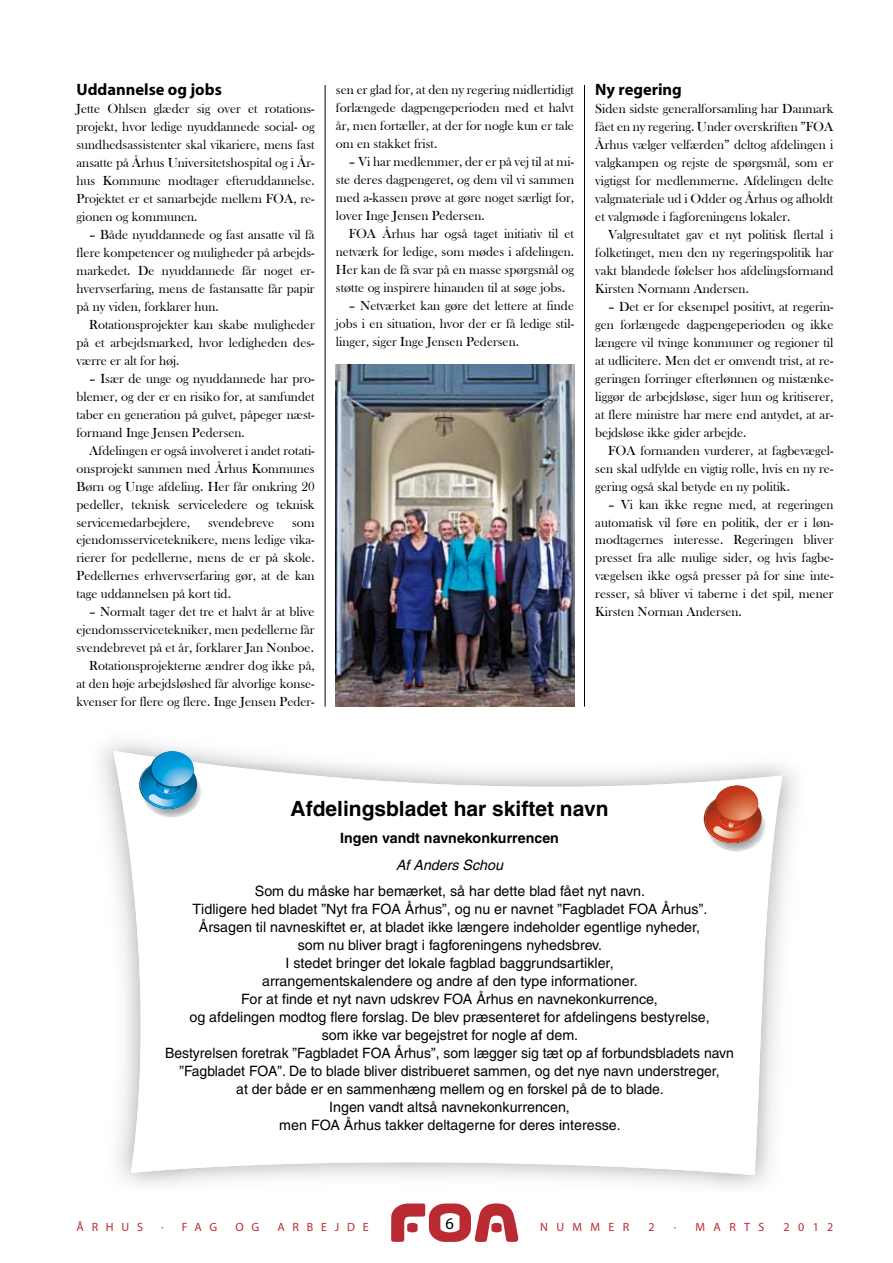
<style>
.page{position:relative;width:893px;height:1263px;background:#fff}
.page>*{position:absolute;margin:0;border:0;box-sizing:border-box;transform-origin:0 0}
.t1{font:700 21px "Helvetica";color:#000}
.t2{font:700 16.5px "Myriad";color:#000}
.t3{font:16.5px "Myriad";color:#000}
.t4{font:14.25px/18px "Helvetica";color:#000;text-align:center}
.t5{font:700 14.25px "Helvetica";color:#000}
.t6{font:italic 14.25px "Helvetica";color:#000}
.t7{font:13.5px/18px "Bask Old Face";color:#000;text-align:justify}
.t8{font:12px "Myriad";letter-spacing:.67em;color:#ba2a32}
.t9{font:12px "Myriad";letter-spacing:.65em;color:#ba2a32}
</style>
<div class="page">
<svg style="left:391px;top:1203px;width:128px;height:39px"></svg>
<hr style="left:584px;top:85px;width:1px;height:622px;background:#000">
<hr style="left:325px;top:85px;width:1px;height:622px;background:#000">
<svg style="left:113px;top:751px;width:669px;height:424px"></svg>
<img style="left:707px;top:811px;width:59px;height:41px">
<svg style="left:704px;top:785px;width:58px;height:58px"></svg>
<img style="left:142px;top:777px;width:60px;height:40px">
<svg style="left:139px;top:751px;width:58px;height:58px;background:#4fa7d0"></svg>
<img style="left:336px;top:365px;width:238px;height:342px">
<p class="t2" style="left:77px;top:80px;width:147px">Uddannelse og jobs</p>
<p class="t7" style="left:77px;top:99px;width:240px">Jette Ohlsen glæder sig over et rotations&shy;projekt, hvor ledige nyuddannede social- og sundhedsassistenter skal vikariere, mens fast ansatte på Århus Universitetshospital og i År&shy;hus Kommune modtager efteruddannelse.<br>Projektet er et samarbejde mellem FOA, re&shy;gionen og kommunen.</p>
<p class="t7" style="left:77px;top:225px;width:240px;text-indent:13px">– Både nyuddannede og fast ansatte vil få flere kompetencer og muligheder på arbejds&shy;markedet. De nyuddannede får noget er&shy;hvervserfaring, mens de fastansatte får papir på ny viden, forklarer hun.</p>
<p class="t7" style="left:77px;top:315px;width:240px;text-indent:13px">Rotationsprojekter kan skabe muligheder på et arbejdsmarked, hvor ledigheden des&shy;værre er alt for høj.</p>
<p class="t7" style="left:77px;top:369px;width:240px;text-indent:13px">– Især de unge og nyuddannede har pro&shy;blemer, og der er en risiko for, at samfundet taber en generation på gulvet, påpeger næst&shy;formand Inge Jensen Pedersen.</p>
<p class="t7" style="left:77px;top:441px;width:240px;text-indent:13px">Afdelingen er også involveret i andet rotati&shy;onsprojekt sammen med Århus Kommunes Børn og Unge afdeling. Her får omkring 20 pedeller, teknisk serviceledere og teknisk servicemedarbejdere,</p>
<p class="t7" style="left:208px;top:513px;width:68px">svendebreve</p>
<p class="t7" style="left:77px;top:513px;width:240px;text-indent:216px">som ejendomsserviceteknikere, mens ledige vika&shy;rierer for pedellerne, mens de er på skole.<br>Pedellernes erhvervserfaring gør, at de kan tage uddannelsen på kort tid.</p>
<p class="t7" style="left:77px;top:603px;width:240px;text-align:right">– Normalt tager det tre et halvt år at blive ejendomsservicetekniker, men pedellerne får svendebrevet på et år, forklarer Jan Nonboe.<br>Rotationsprojekterne ændrer dog ikke på,<br>at den høje arbejdsløshed får alvorlige konse&shy;kvenser for flere og flere. Inge Jensen Peder-</p>
<p class="t7" style="left:336px;top:81px;width:240px">sen er glad for, at den ny regering midlertidigt forlængede dagpengeperioden med et halvt år, men fortæller, at der for nogle kun er tale om en stakket frist.</p>
<p class="t7" style="left:336px;top:153px;width:240px;text-indent:13px">– Vi har medlemmer, der er på vej til at mi&shy;ste deres dagpengeret, og dem vil vi sammen med a-kassen prøve at gøre noget særligt for, lover Inge Jensen Pedersen.</p>
<p class="t7" style="left:336px;top:225px;width:240px;text-indent:13px">FOA Århus har også taget initiativ til et netværk for ledige, som mødes i afdelingen.<br>Her kan de få svar på en masse spørgsmål og støtte og inspirere hinanden til at søge jobs.</p>
<p class="t7" style="left:336px;top:297px;width:240px;text-indent:13px">– Netværket kan gøre det lettere at finde jobs i en situation, hvor der er få ledige stil&shy;linger, siger Inge Jensen Pedersen.</p>
<p class="t2" style="left:595px;top:80px;width:88px">Ny regering</p>
<p class="t7" style="left:595px;top:99px;width:240px">Siden sidste generalforsamling har Danmark fået en ny regering. Under overskriften ”FOA Århus vælger velfærden” deltog afdelingen i valgkampen og rejste de spørgsmål, som er vigtigst for medlemmerne. Afdelingen delte valgmateriale ud i Odder og Århus og afholdt et valgmøde i fagforeningens lokaler.</p>
<p class="t7" style="left:595px;top:225px;width:240px;text-indent:13px">Valgresultatet gav et nyt politisk flertal i folketinget, men den ny regeringspolitik har vakt blandede følelser hos afdelingsformand Kirsten Normann Andersen.</p>
<p class="t7" style="left:595px;top:297px;width:240px;text-indent:13px">– Det er for eksempel positivt, at regerin&shy;gen forlængede dagpengeperioden og ikke længere vil tvinge kommuner og regioner til at udlicitere. Men det er omvendt trist, at re&shy;geringen forringer efterlønnen og mistænke&shy;liggør de arbejdsløse, siger hun og kritiserer, at flere ministre har mere end antydet, at ar&shy;bejdsløse ikke gider arbejde.</p>
<p class="t7" style="left:595px;top:441px;width:240px;text-indent:13px">FOA formanden vurderer, at fagbevægel&shy;sen skal udfylde en vigtig rolle, hvis en ny re&shy;gering også skal betyde en ny politik.</p>
<p class="t7" style="left:595px;top:495px;width:240px;text-indent:13px">– Vi kan ikke regne med, at regeringen automatisk vil føre en politik, der er i løn&shy;modtagernes interesse. Regeringen bliver presset fra alle mulige sider, og hvis fagbe&shy;vægelsen ikke også presser på for sine inte&shy;resser, så bliver vi taberne i det spil, mener Kirsten Norman Andersen.</p>
<h1 class="t1" style="left:291px;top:796px;width:320px">Afdelingsbladet har skiftet navn</h1>
<p class="t5" style="left:340px;top:829px;width:220px">Ingen vandt navnekonkurrencen</p>
<p class="t6" style="left:396px;top:856px;width:108px">Af Anders Schou</p>
<p class="t4" style="left:165px;top:882px;width:570px">Som du måske har bemærket, så har dette blad fået nyt navn.<br>Tidligere hed bladet ”Nyt fra FOA Århus”, og nu er navnet ”Fagbladet FOA Århus”.<br>Årsagen til navneskiftet er, at bladet ikke længere indeholder egentlige nyheder,<br>som nu bliver bragt i fagforeningens nyhedsbrev.<br>I stedet bringer det lokale fagblad baggrundsartikler,<br>arrangementskalendere og andre af den type informationer.<br>For at finde et nyt navn udskrev FOA Århus en navnekonkurrence,<br>og afdelingen modtog flere forslag. De blev præsenteret for afdelingens bestyrelse,<br>som ikke var begejstret for nogle af dem.<br>Bestyrelsen foretrak ”Fagbladet FOA Århus”, som lægger sig tæt op af forbundsbladets navn ”Fagbladet FOA”. De to blade bliver distribueret sammen, og det nye navn understreger,<br>at der både er en sammenhæng mellem og en forskel på de to blade.<br>Ingen vandt altså navnekonkurrencen,<br>men FOA Århus takker deltagerne for deres interesse.</p>
<p class="t8" style="left:77px;top:1220px;width:68px">ÅRHUS</p>
<p class="t8" style="left:161px;top:1220px;width:58px">· FAG</p>
<p class="t8" style="left:235px;top:1220px;width:25px">O G</p>
<p class="t9" style="left:277px;top:1220px;width:93px">ARBEJDE</p>
<p class="t3" style="left:445px;top:1215px;width:10px">6</p>
<p class="t8" style="left:540px;top:1220px;width:91px">NUMMER</p>
<p class="t8" style="left:648px;top:1220px;width:8px">2</p>
<p class="t8" style="left:674px;top:1220px;width:92px">· MARTS</p>
<p class="t8" style="left:784px;top:1220px;width:51px">2012</p>
</div>
